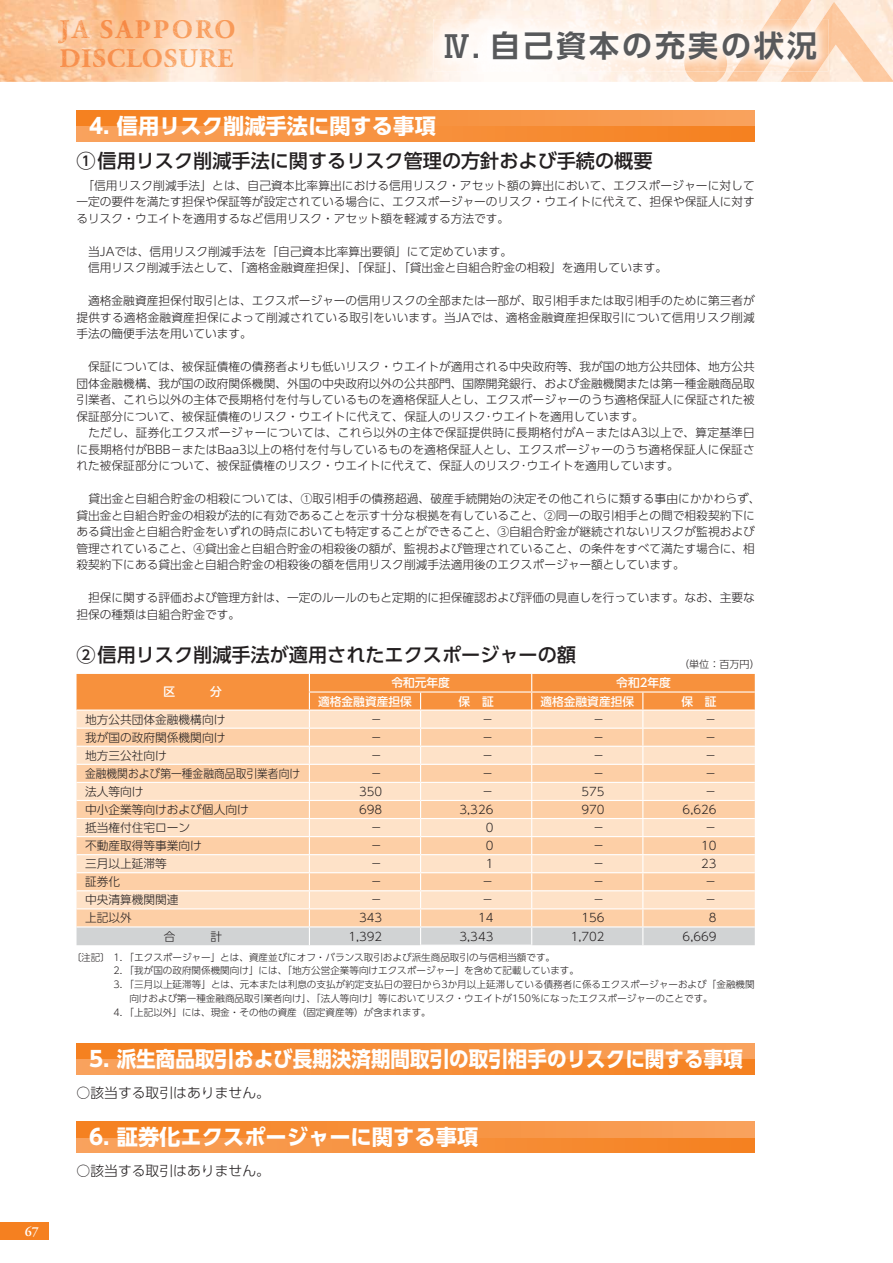
<style>
.page{position:relative;width:893px;height:1263px;background:#fff}
.page>*{position:absolute;margin:0;border:0;box-sizing:border-box;transform-origin:0 0}
.t1{font:30px "UD Shin Go Pro De Bold 90 msp RKSJ H";letter-spacing:.1em;color:#58595b}
.t2{font:700 26.85px/28.3px "Adobe Garamond Pro";letter-spacing:.03em;color:#f89d5e}
.t3{font:21.3px "UD Shin Go Pro Bold 90 msp RKSJ H";color:#fff}
.t4{font:19.2px "UD Shin Go Pro Medium 90 msp RKSJ H";color:#231f20}
.t5{font:13.8px "UD Shin Go Pro Light 90 msp RKSJ H";color:#231f20}
.t6{font:600 13.8px "Adobe Garamond Pro";color:#fff}
.t7{font:11.7px/16.5px "UD Shin Go Pro Light 90 msp RKSJ H";color:#231f20}
.t8{font:11.7px "UD Shin Go Pro Medium 90 msp RKSJ H";color:#fff}
.t9{font:11.7px "UD Shin Go Pro Light 90 msp RKSJ H";color:#231f20;scale:.92 1}
.t10{font:10.05px "UD Shin Go Pro Light 90 msp RKSJ H";color:#231f20}
.t11{font:9.6px "UD Shin Go Pro Light 90 msp RKSJ H";color:#231f20}
.s1{color:#f7904d}
.s2{color:#f89858}
.s3{color:#f78f4c}
.s4{color:#f68945}
.s5{color:#f89b5b}
.s6{color:#f89d5d}
.s7{color:#f7904e}
.s8{color:#f79250}
.s9{color:#f9a365}
.s10{color:#f9a769}
.s11{font-family:"UD Shin Go Pro Medium 90 msp RKSJ H"}
</style>
<div class="page">
<img style="left:0;top:0;width:893px;height:82px">
<img style="left:686px;top:72px;width:39px;height:10px">
<img style="left:727px;top:0;width:86px;height:81px">
<img style="left:781px;top:2px;width:112px;height:80px">
<img style="left:58px;top:20px;width:177px;height:24px">
<img style="left:60px;top:48px;width:173px;height:19px">
<svg style="left:77px;top:674px;width:678px;height:271px;background:#f9d1ad"></svg>
<img style="left:433px;top:19px;width:300px;height:53px">
<img style="left:684px;top:42px;width:43px;height:30px">
<img style="left:733px;top:19px;width:55px;height:53px">
<img style="left:788px;top:19px;width:40px;height:53px">
<svg style="left:77px;top:126px;width:678px;height:15px;background:#f6913d"></svg>
<svg style="left:77px;top:111px;width:678px;height:15px;background:#f6913d"></svg>
<svg style="left:77px;top:1059px;width:678px;height:15px;background:#f6913d"></svg>
<div style="left:77px;top:1043px;width:678px;height:16px;background:linear-gradient(to right,#f5801e,#f9a25d)"></div>
<svg style="left:77px;top:1137px;width:678px;height:15px;background:#f6913d"></svg>
<div style="left:77px;top:1121px;width:678px;height:16px;background:linear-gradient(to right,#f5801e,#f9a25d)"></div>
<div style="left:0;top:1222px;width:49px;height:17px;background:#f58020"></div>
<h2 class="t2" style="left:60px;top:15px;width:178px"><span class="s1">J</span><span class="s2">A</span> <span class="s3">SA</span><span class="s4">P</span><span class="s2">P</span><span class="s5">O</span>R<span class="s6">O<br></span><span class="s7">D</span><span class="s1">I</span>S<span class="s7">CL</span><span class="s8">O</span>S<span class="s9">U</span><span class="s10">R</span><span class="s6">E</span></h2>
<h1 class="t1" style="left:442px;top:34px;width:377px"><span class="s11">Ⅳ.</span> 自己資本の充実の状況</h1>
<h3 class="t3" style="left:89px;top:118px;width:348px">4. 信用リスク削減手法に関する事項</h3>
<h3 class="t4" style="left:77px;top:153px;width:577px">①信用リスク削減手法に関するリスク管理の方針および手続の概要</h3>
<p class="t7" style="left:77px;top:179px;width:680px;text-align:justify;text-indent:6px">「信用リスク削減手法」とは、自己資本比率算出における信用リスク・アセット額の算出において、エクスポージャーに対して一定の要件を満たす担保や保証等が設定されている場合に、エクスポージャーのリスク・ウエイトに代えて、担保や保証人に対するリスク・ウエイトを適用するなど信用リスク・アセット額を軽減する方法です。</p>
<p class="t7" style="left:77px;top:245px;width:592px">　当JAでは、信用リスク削減手法を「自己資本比率算出要領」にて定めています。<br>　信用リスク削減手法として、｢適格金融資産担保｣、｢保証｣、｢貸出金と自組合貯金の相殺｣を適用しています。</p>
<p class="t7" style="left:77px;top:294px;width:680px;text-align:justify">　適格金融資産担保付取引とは、エクスポージャーの信用リスクの全部または一部が、取引相手または取引相手のために第三者が提供する適格金融資産担保によって削減されている取引をいいます。当JAでは、適格金融資産担保取引について信用リスク削減手法の簡便手法を用いています。</p>
<p class="t7" style="left:77px;top:360px;width:680px">　保証については、被保証債権の債務者よりも低いリスク・ウエイトが適用される中央政府等、我が国の地方公共団体、地方公共団体金融機構、我が国の政府関係機関、外国の中央政府以外の公共部門、国際開発銀行、および金融機関または第一種金融商品取引業者、これら以外の主体で長期格付を付与しているものを適格保証人とし、エクスポージャーのうち適格保証人に保証された被保証部分について、被保証債権のリスク・ウエイトに代えて、保証人のリスク･ウエイトを適用しています。<br>　ただし､証券化エクスポージャーについては､これら以外の主体で保証提供時に長期格付がA－またはA3以上で､算定基準日に長期格付がBBB－またはBaa3以上の格付を付与しているものを適格保証人とし､エクスポージャーのうち適格保証人に保証された被保証部分について､被保証債権のリスク・ウエイトに代えて､保証人のリスク･ウエイトを適用しています。</p>
<p class="t7" style="left:77px;top:492px;width:686px">　貸出金と自組合貯金の相殺については、①取引相手の債務超過、破産手続開始の決定その他これらに類する事由にかかわらず、貸出金と自組合貯金の相殺が法的に有効であることを示す十分な根拠を有していること、②同一の取引相手との間で相殺契約下にある貸出金と自組合貯金をいずれの時点においても特定することができること、③自組合貯金が継続されないリスクが監視および管理されていること、④貸出金と自組合貯金の相殺後の額が、監視および管理されていること、の条件をすべて満たす場合に、相殺契約下にある貸出金と自組合貯金の相殺後の額を信用リスク削減手法適用後のエクスポージャー額としています。</p>
<p class="t7" style="left:77px;top:591px;width:680px">　担保に関する評価および管理方針は、一定のルールのもと定期的に担保確認および評価の見直しを行っています。なお、主要な担保の種類は自組合貯金です。</p>
<h3 class="t4" style="left:77px;top:648px;width:501px">②信用リスク削減手法が適用されたエクスポージャーの額</h3>
<p class="t10" style="left:679px;top:661px;width:82px">（単位：百万円）</p>
<p class="t8" style="left:163px;top:688px;width:60px">区　　　分</p>
<p class="t8" style="left:391px;top:679px;width:60px">令和元年度</p>
<p class="t8" style="left:616px;top:679px;width:56px">令和2年度</p>
<p class="t8" style="left:318px;top:697px;width:95px">適格金融資産担保</p>
<p class="t8" style="left:459px;top:697px;width:37px">保　証</p>
<p class="t8" style="left:540px;top:697px;width:95px">適格金融資産担保</p>
<p class="t8" style="left:682px;top:697px;width:37px">保　証</p>
<p class="t7" style="left:85px;top:712px;width:142px">地方公共団体金融機構向け</p>
<p class="t7" style="left:371px;top:712px;width:13px">－</p>
<p class="t7" style="left:482px;top:712px;width:13px">－</p>
<p class="t7" style="left:593px;top:712px;width:13px">－</p>
<p class="t7" style="left:705px;top:712px;width:13px">－</p>
<p class="t7" style="left:85px;top:730px;width:142px">我が国の政府関係機関向け</p>
<p class="t7" style="left:371px;top:730px;width:13px">－</p>
<p class="t7" style="left:482px;top:730px;width:13px">－</p>
<p class="t7" style="left:593px;top:730px;width:13px">－</p>
<p class="t7" style="left:705px;top:730px;width:13px">－</p>
<p class="t7" style="left:85px;top:749px;width:83px">地方三公社向け</p>
<p class="t7" style="left:371px;top:749px;width:13px">－</p>
<p class="t7" style="left:482px;top:749px;width:13px">－</p>
<p class="t7" style="left:593px;top:749px;width:13px">－</p>
<p class="t7" style="left:705px;top:749px;width:13px">－</p>
<p class="t9" style="left:85px;top:769px;width:235px">金融機関および第一種金融商品取引業者向け</p>
<p class="t7" style="left:371px;top:767px;width:13px">－</p>
<p class="t7" style="left:482px;top:767px;width:13px">－</p>
<p class="t7" style="left:593px;top:767px;width:13px">－</p>
<p class="t7" style="left:705px;top:767px;width:13px">－</p>
<p class="t7" style="left:85px;top:785px;width:60px">法人等向け</p>
<p class="t7" style="left:359px;top:785px;width:25px">350</p>
<p class="t7" style="left:482px;top:785px;width:13px">－</p>
<p class="t7" style="left:581px;top:785px;width:25px">575</p>
<p class="t7" style="left:705px;top:785px;width:13px">－</p>
<p class="t7" style="left:85px;top:803px;width:165px">中小企業等向けおよび個人向け</p>
<p class="t7" style="left:359px;top:803px;width:25px">698</p>
<p class="t7" style="left:460px;top:803px;width:35px">3,326</p>
<p class="t7" style="left:581px;top:803px;width:25px">970</p>
<p class="t7" style="left:683px;top:803px;width:35px">6,626</p>
<p class="t7" style="left:85px;top:821px;width:107px">抵当権付住宅ローン</p>
<p class="t7" style="left:371px;top:821px;width:13px">－</p>
<p class="t7" style="left:486px;top:821px;width:9px">0</p>
<p class="t7" style="left:593px;top:821px;width:13px">－</p>
<p class="t7" style="left:705px;top:821px;width:13px">－</p>
<p class="t7" style="left:85px;top:839px;width:118px">不動産取得等事業向け</p>
<p class="t7" style="left:371px;top:839px;width:13px">－</p>
<p class="t7" style="left:486px;top:839px;width:9px">0</p>
<p class="t7" style="left:593px;top:839px;width:13px">－</p>
<p class="t7" style="left:701px;top:839px;width:17px">10</p>
<p class="t7" style="left:85px;top:857px;width:83px">三月以上延滞等</p>
<p class="t7" style="left:371px;top:857px;width:13px">－</p>
<p class="t7" style="left:486px;top:857px;width:9px">1</p>
<p class="t7" style="left:593px;top:857px;width:13px">－</p>
<p class="t7" style="left:701px;top:857px;width:17px">23</p>
<p class="t7" style="left:85px;top:875px;width:37px">証券化</p>
<p class="t7" style="left:371px;top:875px;width:13px">－</p>
<p class="t7" style="left:482px;top:875px;width:13px">－</p>
<p class="t7" style="left:593px;top:875px;width:13px">－</p>
<p class="t7" style="left:705px;top:875px;width:13px">－</p>
<p class="t7" style="left:85px;top:893px;width:95px">中央清算機関関連</p>
<p class="t7" style="left:371px;top:893px;width:13px">－</p>
<p class="t7" style="left:482px;top:893px;width:13px">－</p>
<p class="t7" style="left:593px;top:893px;width:13px">－</p>
<p class="t7" style="left:705px;top:893px;width:13px">－</p>
<p class="t7" style="left:85px;top:911px;width:48px">上記以外</p>
<p class="t7" style="left:359px;top:911px;width:25px">343</p>
<p class="t7" style="left:478px;top:911px;width:17px">14</p>
<p class="t7" style="left:581px;top:911px;width:25px">156</p>
<p class="t7" style="left:709px;top:911px;width:9px">8</p>
<p class="t7" style="left:348px;top:929px;width:35px">1,392</p>
<p class="t7" style="left:460px;top:929px;width:35px">3,343</p>
<p class="t7" style="left:571px;top:929px;width:35px">1,702</p>
<p class="t7" style="left:683px;top:929px;width:35px">6,669</p>
<p class="t11" style="left:72px;top:953px;width:485px">〔注記〕 1．「エクスポージャー」とは、資産並びにオフ・バランス取引および派生商品取引の与信相当額です。</p>
<p class="t11" style="left:114px;top:967px;width:467px">2．「我が国の政府関係機関向け」には、「地方公営企業等向けエクスポージャー」を含めて記載しています。</p>
<p class="t11" style="left:114px;top:981px;width:643px">3． 「三月以上延滞等」とは、元本または利息の支払が約定支払日の翌日から3か月以上延滞している債務者に係るエクスポージャーおよび「金融機関</p>
<p class="t11" style="left:129px;top:995px;width:585px">向けおよび第一種金融商品取引業者向け」、「法人等向け」等においてリスク・ウエイトが150％になったエクスポージャーのことです。</p>
<p class="t11" style="left:114px;top:1009px;width:319px">4．「上記以外」には、現金・その他の資産（固定資産等）が含まれます。</p>
<h3 class="t3" style="left:89px;top:1051px;width:655px">5. 派生商品取引および長期決済期間取引の取引相手のリスクに関する事項</h3>
<p class="t5" style="left:77px;top:1087px;width:195px">○該当する取引はありません。</p>
<h3 class="t3" style="left:89px;top:1129px;width:390px">6. 証券化エクスポージャーに関する事項</h3>
<p class="t5" style="left:77px;top:1166px;width:195px">○該当する取引はありません。</p>
<p class="t6" style="left:25px;top:1223px;width:16px">67</p>
</div>
